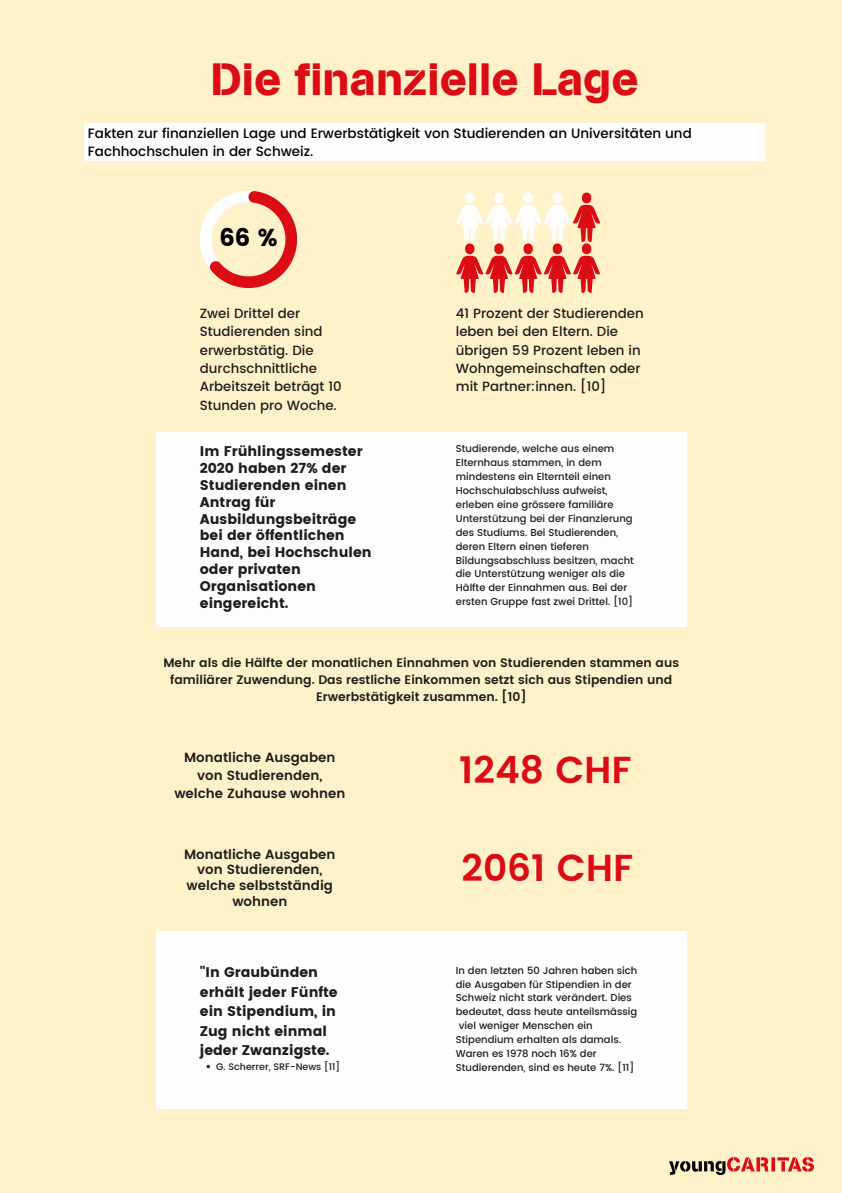
<style>
.page{position:relative;width:842px;height:1193px;background:#fff}
.page>*{position:absolute;margin:0;border:0;box-sizing:border-box;transform-origin:0 0}
.t1{font:45px "AG Book Stencil";color:#dc0c15}
.t2{font:600 37.5px "Poppins";color:#dc0c15}
.t3{font:24.3px "Poppins";color:#000}
.t4{font:14px/16.9px "Poppins";color:#1d1d1b}
.t5{font:500 13.5px/18.8px "Poppins";color:#000}
.t6{font:500 13.35px/18.4px "Poppins";color:#1d1d1b}
.t7{font:600 13.3px/15.8px "Poppins";color:#1d1d1b;text-align:center}
.t8{font:600 12.3px/16.9px "Poppins";color:#1d1d1b;text-align:center}
.t9{font:500 10px/13.9px "Poppins";color:#1d1d1b}
.t10{font:500 9.5px "Poppins";color:#1d1d1b}
</style>
<div class="page">
<div style="left:0;top:0;width:842px;height:1192px;background:#fff2ca"></div>
<div style="left:156px;top:431px;width:530px;height:195px;background:#fdfdfd"></div>
<div style="left:156px;top:931px;width:530px;height:177px;background:#fdfdfd"></div>
<svg style="left:200px;top:191px;width:97px;height:97px"></svg>
<svg style="left:456px;top:192px;width:144px;height:101px"></svg>
<img style="left:670px;top:1157px;width:144px;height:16px">
<div style="left:84px;top:123px;width:680px;height:37px;background:#fdfdfd"></div>
<h1 class="t1" style="left:211px;top:52px;width:429px">Die finanzielle Lage</h1>
<h3 class="t5" style="left:88px;top:123px;width:605px">Fakten zur finanziellen Lage und Erwerbstätigkeit von Studierenden an Universitäten und<br>Fachhochschulen in der Schweiz.</h3>
<h3 class="t3" style="left:219px;top:224px;width:60px">66 %</h3>
<h3 class="t6" style="left:200px;top:304px;width:143px">Zwei Drittel der<br>Studierenden sind erwerbstätig. Die durchschnittliche<br>Arbeitszeit beträgt 10<br>Stunden pro Woche.</h3>
<h3 class="t6" style="left:456px;top:304px;width:189px">41 Prozent der Studierenden leben bei den Eltern. Die übrigen 59 Prozent leben in<br>Wohngemeinschaften oder mit Partner:innen. [10]</h3>
<h3 class="t4" style="left:200px;top:442px;width:173px">Im Frühlingssemester<br>2020 haben 27% der<br>Studierenden einen<br>Antrag für<br>Ausbildungsbeiträge bei der öffentlichen<br>Hand, bei Hochschulen oder privaten<br>Organisationen eingereicht.</h3>
<p class="t9" style="left:456px;top:442px;width:180px">Studierende, welche aus einem<br>Elternhaus stammen, in dem mindestens ein Elternteil einen<br>Hochschulabschluss aufweist, erleben eine grössere familiäre<br>Unterstützung bei der Finanzierung des Studiums. Bei Studierenden, deren Eltern einen tieferen<br>Bildungsabschluss besitzen, macht die Unterstützung weniger als die<br>Hälfte der Einnahmen aus. Bei der ersten Gruppe fast zwei Drittel. [10]</p>
<p class="t8" style="left:163px;top:654px;width:517px">Mehr als die Hälfte der monatlichen Einnahmen von Studierenden stammen aus familiärer Zuwendung. Das restliche Einkommen setzt sich aus Stipendien und<br>Erwerbstätigkeit zusammen. [10]</p>
<h3 class="t7" style="left:174px;top:747px;width:172px;line-height:18.4px">Monatliche Ausgaben von Studierenden, welche Zuhause wohnen</h3>
<h3 class="t7" style="left:184px;top:845px;width:153px">Monatliche Ausgaben von Studierenden, welche selbstständig wohnen</h3>
<h2 class="t2" style="left:459px;top:748px;width:174px">1248 CHF</h2>
<h2 class="t2" style="left:461px;top:846px;width:174px">2061 CHF</h2>
<h3 class="t4" style="left:200px;top:962px;width:139px;line-height:19.5px">"In Graubünden erhält jeder Fünfte ein Stipendium, in<br>Zug nicht einmal jeder Zwanzigste.</h3>
<p class="t9" style="left:456px;top:963px;width:183px">In den letzten 50 Jahren haben sich die Ausgaben für Stipendien in der<br>Schweiz nicht stark verändert. Dies bedeutet, dass heute anteilsmässig viel weniger Menschen ein<br>Stipendium erhalten als damals.<br>Waren es 1978 noch 16% der<br>Studierenden, sind es heute 7%. [11]</p>
<p class="t10" style="left:216px;top:1060px;width:125px">G. Scherrer, SRF-News [11]</p>
</div>
